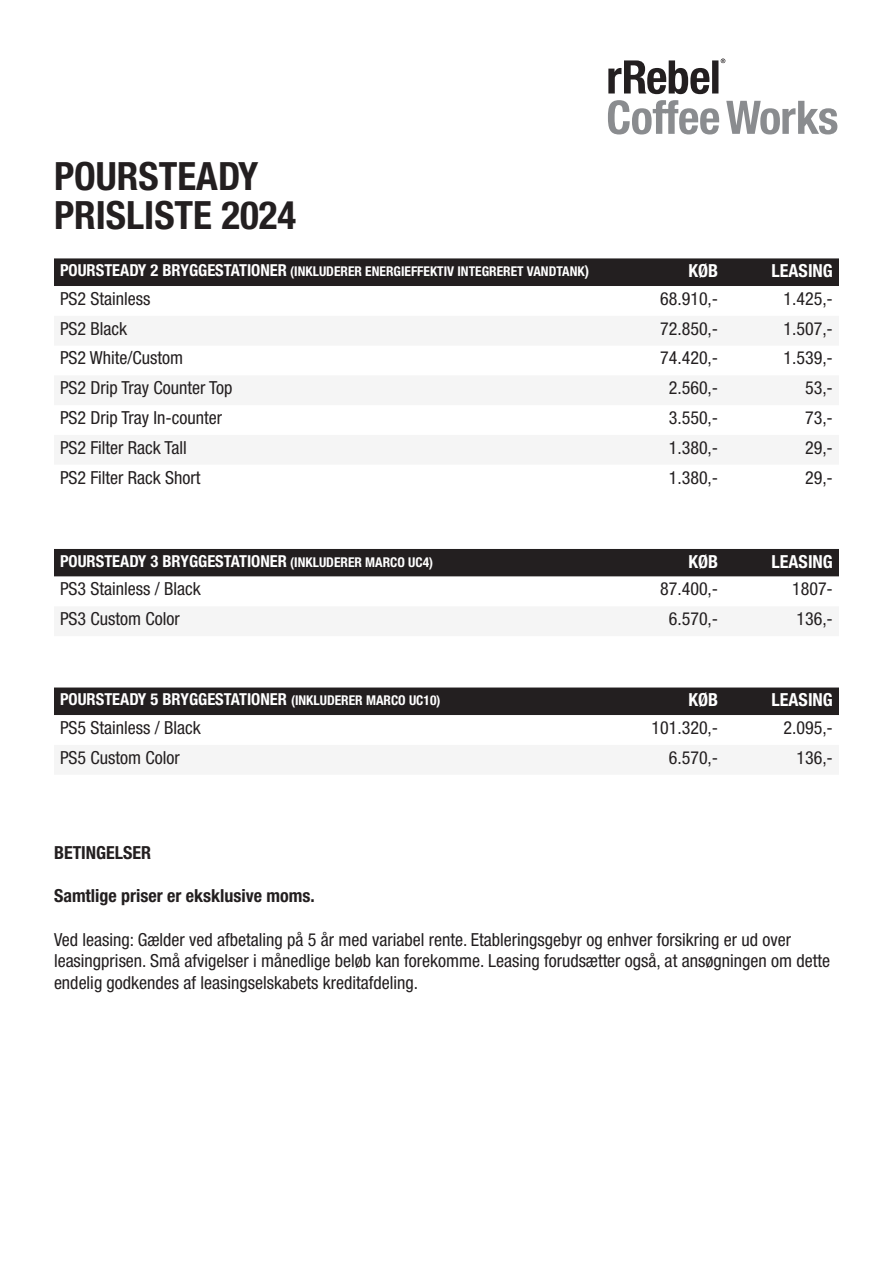
<style>
.page{position:relative;width:893px;height:1263px;background:#fff}
.page>*{position:absolute;margin:0;border:0;box-sizing:border-box;transform-origin:0 0}
.t1{font:700 condensed 39px "Helvetica Neue LT Pro";color:#231f20}
.t2{font:condensed 18px/21.6px "Helvetica Neue LT Pro";color:#231f20}
.t3{font:700 condensed 18px "Helvetica Neue LT Pro";color:#231f20}
.t4{font:700 condensed 18px "Helvetica Neue LT Pro";color:#fff}
.t5{font:700 condensed 16.5px "Helvetica Neue LT Pro";color:#fff}
.t6{font:700 condensed 13.5px "Helvetica Neue LT Pro";color:#fff}
.s1{font-size:16.5px}
.s2{font-size:15px}
.s3{font-size:13.5px}
</style>
<div class="page">
<div style="left:54px;top:258px;width:785px;height:28px;background:#231f20"></div>
<svg style="left:608px;top:100px;width:229px;height:35px"></svg>
<svg style="left:608px;top:59px;width:117px;height:35px"></svg>
<div style="left:54px;top:549px;width:785px;height:28px;background:#231f20"></div>
<div style="left:54px;top:687px;width:785px;height:28px;background:#231f20"></div>
<p class="t1" style="left:54px;top:153px;width:206px">POURSTEADY</p>
<p class="t1" style="left:54px;top:192px;width:244px">PRISLISTE 2024</p>
<p class="t6" style="left:60px;top:263px;width:531px"><span class="s1">POURSTEADY 2 BRYGGESTATIONER</span> (INKLUDERER ENERGIEFFEKTIV INTEGRERET VANDTANK<span class="s2">)</span></p>
<p class="t4" style="left:689px;top:260px;width:31px">KØB</p>
<p class="t4" style="left:772px;top:260px;width:63px">LEASING</p>
<p class="t2" style="left:60px;top:288px;width:92px">PS2 Stainless</p>
<p class="t2" style="left:660px;top:288px;width:60px">68.910,-</p>
<p class="t2" style="left:783px;top:288px;width:51px">1.425,-</p>
<p class="t2" style="left:60px;top:317px;width:69px">PS2 Black</p>
<p class="t2" style="left:660px;top:317px;width:60px">72.850,-</p>
<p class="t2" style="left:783px;top:317px;width:51px">1.507,-</p>
<p class="t2" style="left:60px;top:347px;width:125px">PS2 White/Custom</p>
<p class="t2" style="left:660px;top:347px;width:60px">74.420,-</p>
<p class="t2" style="left:783px;top:347px;width:51px">1.539,-</p>
<p class="t2" style="left:60px;top:377px;width:174px">PS2 Drip Tray Counter Top</p>
<p class="t2" style="left:669px;top:377px;width:51px">2.560,-</p>
<p class="t2" style="left:805px;top:377px;width:29px">53,-</p>
<p class="t2" style="left:60px;top:407px;width:164px">PS2 Drip Tray In-counter</p>
<p class="t2" style="left:669px;top:407px;width:51px">3.550,-</p>
<p class="t2" style="left:805px;top:407px;width:29px">73,-</p>
<p class="t2" style="left:60px;top:436px;width:128px">PS2 Filter Rack Tall</p>
<p class="t2" style="left:669px;top:436px;width:51px">1.380,-</p>
<p class="t2" style="left:805px;top:436px;width:29px">29,-</p>
<p class="t2" style="left:60px;top:466px;width:142px">PS2 Filter Rack Short</p>
<p class="t2" style="left:669px;top:466px;width:51px">1.380,-</p>
<p class="t2" style="left:805px;top:466px;width:29px">29,-</p>
<p class="t5" style="left:60px;top:551px;width:375px">POURSTEADY 3 BRYGGESTATIONER <span class="s3">(INKLUDERER MARCO UC4)</span></p>
<p class="t4" style="left:689px;top:550px;width:31px">KØB</p>
<p class="t4" style="left:772px;top:550px;width:63px">LEASING</p>
<p class="t2" style="left:60px;top:578px;width:142px">PS3 Stainless / Black</p>
<p class="t2" style="left:660px;top:578px;width:60px">87.400,-</p>
<p class="t2" style="left:792px;top:578px;width:42px">1807-</p>
<p class="t2" style="left:60px;top:608px;width:121px">PS3 Custom Color</p>
<p class="t2" style="left:669px;top:608px;width:51px">6.570,-</p>
<p class="t2" style="left:796px;top:608px;width:38px">136,-</p>
<p class="t5" style="left:60px;top:689px;width:382px">POURSTEADY 5 BRYGGESTATIONER <span class="s3">(INKLUDERER MARCO UC10)</span></p>
<p class="t4" style="left:689px;top:689px;width:31px">KØB</p>
<p class="t4" style="left:772px;top:689px;width:63px">LEASING</p>
<p class="t2" style="left:60px;top:717px;width:142px">PS5 Stainless / Black</p>
<p class="t2" style="left:651px;top:717px;width:68px">101.320,-</p>
<p class="t2" style="left:783px;top:717px;width:51px">2.095,-</p>
<p class="t2" style="left:60px;top:746px;width:121px">PS5 Custom Color</p>
<p class="t2" style="left:669px;top:746px;width:51px">6.570,-</p>
<p class="t2" style="left:796px;top:746px;width:38px">136,-</p>
<p class="t3" style="left:54px;top:842px;width:99px">BETINGELSER</p>
<p class="t3" style="left:54px;top:885px;width:262px">Samtlige priser er eksklusive moms.</p>
<p class="t2" style="left:54px;top:928px;width:777px">Ved leasing: Gælder ved afbetaling på 5 år med variabel rente. Etableringsgebyr og enhver forsikring er ud over leasingprisen. Små afvigelser i månedlige beløb kan forekomme. Leasing forudsætter også, at ansøgningen om dette endelig godkendes af leasingselskabets kreditafdeling.</p>
</div>
